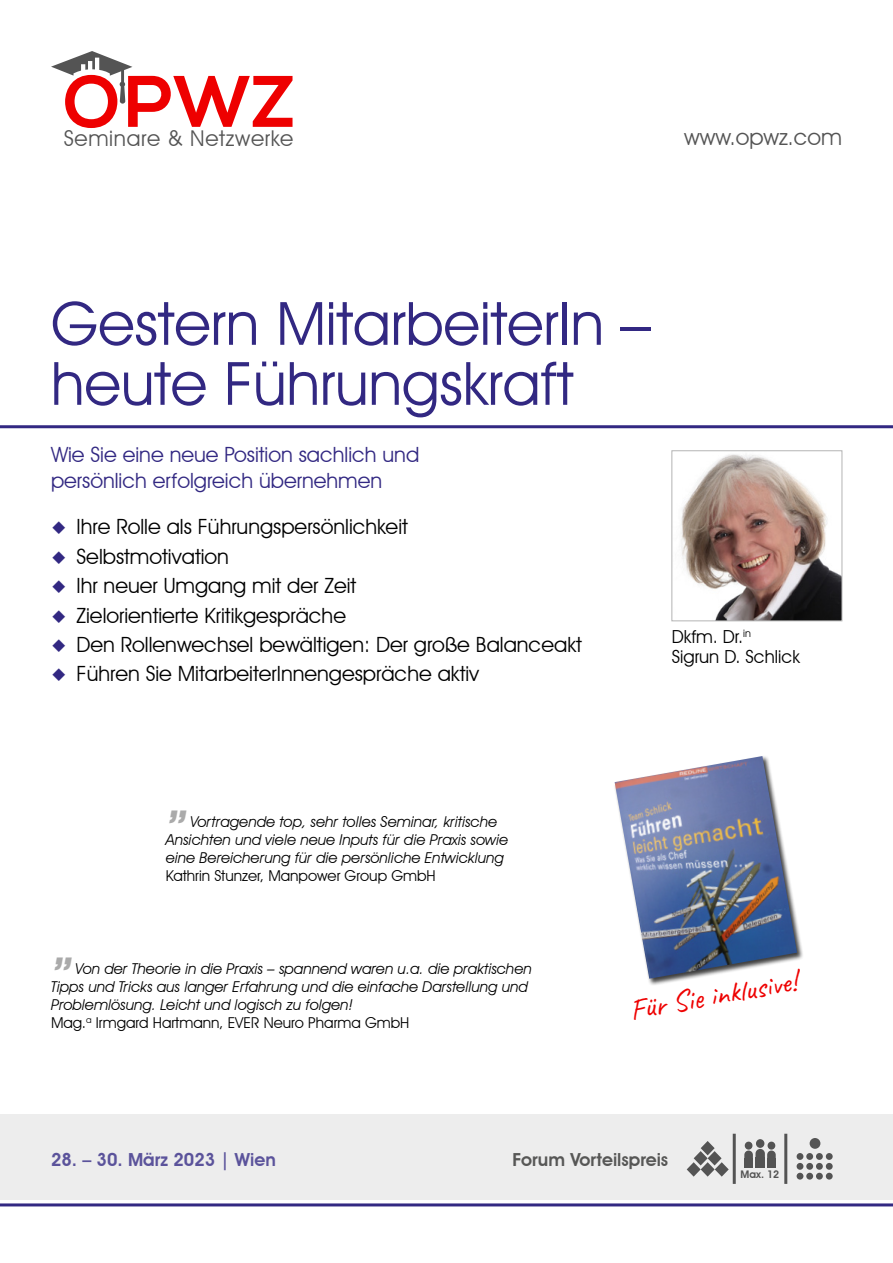
<style>
.page{position:relative;width:893px;height:1263px;background:#fff}
.page>*{position:absolute;margin:0;border:0;box-sizing:border-box;transform-origin:0 0}
.t1{font:700 72.75px "Nexa";color:#e00}
.t2{font:60px/60px "Avant Garde IT Cby BT";color:#322882}
.t3{font:italic 600 48px "Avant Garde IT Cby BT";color:#aaa}
.t4{font:30px "Caveat";color:#e00}
.t5{font:22.5px "Avant Garde IT Cby BT";color:#545454}
.t6{font:21.75px "Avant Garde IT Cby BT";letter-spacing:.03em;color:#545454}
.t7{font:21px "Avant Garde IT Cby BT";color:#000}
.t8{font:21px/25.2px "Avant Garde IT Cby BT";color:#322882}
.t9{font:18px/19.5px "Avant Garde IT Cby BT";color:#000}
.t10{font:600 18px "Avant Garde IT Cby BT";color:#5b539b}
.t11{font:600 18px "Avant Garde IT Cby BT";color:#575756}
.t12{font:italic 15px/18px "Avant Garde IT Cby BT";color:#000}
.t13{font:15px "Avant Garde IT Cby BT";color:#000}
.t14{font:600 10.5px "Avant Garde IT Cby BT";color:#545454}
.s1{color:#322882}
.s2{font-style:normal}
</style>
<div class="page">
<hr style="left:0;top:425px;width:893px;height:3px;background:#322882">
<hr style="left:0;top:1203px;width:893px;height:3px;background:#322882">
<svg style="left:51px;top:51px;width:81px;height:53px"></svg>
<div style="left:0;top:1114px;width:497px;height:85px;background:#ededed"></div>
<div style="left:472px;top:1114px;width:421px;height:85px;background:#ededed"></div>
<hr style="left:733px;top:1134px;width:3px;height:50px;background:#545454">
<hr style="left:784px;top:1134px;width:3px;height:50px;background:#545454">
<svg style="left:687px;top:1141px;width:42px;height:35px"></svg>
<div style="left:744px;top:1150px;width:9px;height:18px;background:#545454;border-radius:4px"></div>
<div style="left:745px;top:1141px;width:7px;height:8px;background:#545454;border-radius:50%"></div>
<div style="left:744px;top:1159px;width:9px;height:9px;background:#545454"></div>
<div style="left:755px;top:1149px;width:10px;height:19px;background:#545454;border-radius:5px"></div>
<div style="left:756px;top:1139px;width:8px;height:9px;background:#545454;border-radius:50%"></div>
<div style="left:755px;top:1158px;width:10px;height:10px;background:#545454"></div>
<div style="left:767px;top:1150px;width:9px;height:18px;background:#545454;border-radius:4px"></div>
<div style="left:768px;top:1141px;width:7px;height:8px;background:#545454;border-radius:50%"></div>
<div style="left:767px;top:1159px;width:9px;height:9px;background:#545454"></div>
<div style="left:810px;top:1138px;width:10px;height:11px;background:#545454;border-radius:50%"></div>
<div style="left:806px;top:1153px;width:7px;height:7px;background:#545454;border-radius:50%"></div>
<div style="left:816px;top:1153px;width:7px;height:7px;background:#545454;border-radius:50%"></div>
<div style="left:826px;top:1153px;width:7px;height:7px;background:#545454;border-radius:50%"></div>
<div style="left:806px;top:1163px;width:7px;height:7px;background:#545454;border-radius:50%"></div>
<div style="left:816px;top:1163px;width:7px;height:7px;background:#545454;border-radius:50%"></div>
<div style="left:826px;top:1163px;width:7px;height:7px;background:#545454;border-radius:50%"></div>
<div style="left:806px;top:1173px;width:7px;height:6px;background:#545454;border-radius:50%"></div>
<div style="left:816px;top:1173px;width:7px;height:6px;background:#545454;border-radius:50%"></div>
<div style="left:826px;top:1173px;width:7px;height:6px;background:#545454;border-radius:50%"></div>
<div style="left:797px;top:1153px;width:6px;height:7px;background:#545454;border-radius:50%"></div>
<div style="left:797px;top:1163px;width:6px;height:7px;background:#545454;border-radius:50%"></div>
<svg style="left:797px;top:1173px;width:6px;height:6px"></svg>
<img style="left:681px;top:454px;width:159px;height:165px">
<div style="left:672px;top:451px;width:170px;height:170px;border:1px solid #b4b4b4"></div>
<div style="left:614px;top:755px;width:190px;height:230px;background:#000;opacity:.75"></div>
<img style="left:615px;top:756px;width:182px;height:223px">
<h1 class="t1" style="left:64px;top:60px;width:232px">OPWZ</h1>
<h3 class="t6" style="left:64px;top:125px;width:231px">Seminare &amp; Netzwerke</h3>
<h3 class="t5" style="left:684px;top:123px;width:159px">www.opwz.com</h3>
<h2 class="t2" style="left:51px;top:293px;width:601px">Gestern MitarbeiterIn – heute Führungskraft</h2>
<h3 class="t8" style="left:51px;top:442px;width:370px">Wie Sie eine neue Position sachlich und persönlich erfolgreich übernehmen</h3>
<h3 class="t7" style="left:51px;top:514px;width:358px"><span class="s1">◆</span> Ihre Rolle als Führungspersönlichkeit</h3>
<h3 class="t7" style="left:51px;top:543px;width:179px"><span class="s1">◆</span> Selbstmotivation</h3>
<h3 class="t7" style="left:51px;top:573px;width:307px"><span class="s1">◆</span> Ihr neuer Umgang mit der Zeit</h3>
<h3 class="t7" style="left:51px;top:602px;width:297px"><span class="s1">◆</span> Zielorientierte Kritikgespräche</h3>
<h3 class="t7" style="left:51px;top:632px;width:532px"><span class="s1">◆</span> Den Rollenwechsel bewältigen: Der große Balanceakt</h3>
<h3 class="t7" style="left:51px;top:661px;width:430px"><span class="s1">◆</span> Führen Sie MitarbeiterInnengespräche aktiv</h3>
<p class="t9" style="left:672px;top:627px;width:129px">Dkfm. Dr.<sup>in<br></sup>Sigrun D. Schlick</p>
<h3 class="t3" style="left:166px;top:799px;width:22px">”</h3>
<p class="t12" style="left:166px;top:813px;width:344px;text-indent:25px">Vortragende top, sehr tolles Seminar, kritische<br>Ansichten und viele neue Inputs für die Praxis sowie eine Bereicherung für die persönliche Entwicklung</p>
<p class="t13" style="left:166px;top:867px;width:271px">Kathrin Stunzer, Manpower Group GmbH</p>
<h3 class="t3" style="left:51px;top:946px;width:22px">”</h3>
<p class="t12" style="left:51px;top:960px;width:482px;text-indent:25px">Von der Theorie in die Praxis – spannend waren u.a. die praktischen Tipps und Tricks aus langer Erfahrung und die einfache Darstellung und Problemlösung. Leicht und logisch zu folgen!<br><span class="s2">Mag.</span><sup>a</sup> <span class="s2">Irmgard Hartmann, EVER Neuro Pharma GmbH</span></p>
<h3 class="t4" style="left:627px;top:991px;width:170px;rotate:-10deg">Für Sie inklusive!</h3>
<p class="t10" style="left:51px;top:1148px;width:226px">28. – 30. März 2023 | Wien</p>
<p class="t11" style="left:513px;top:1148px;width:157px">Forum Vorteilspreis</p>
<p class="t14" style="left:741px;top:1168px;width:40px">Max. 12</p>
</div>
